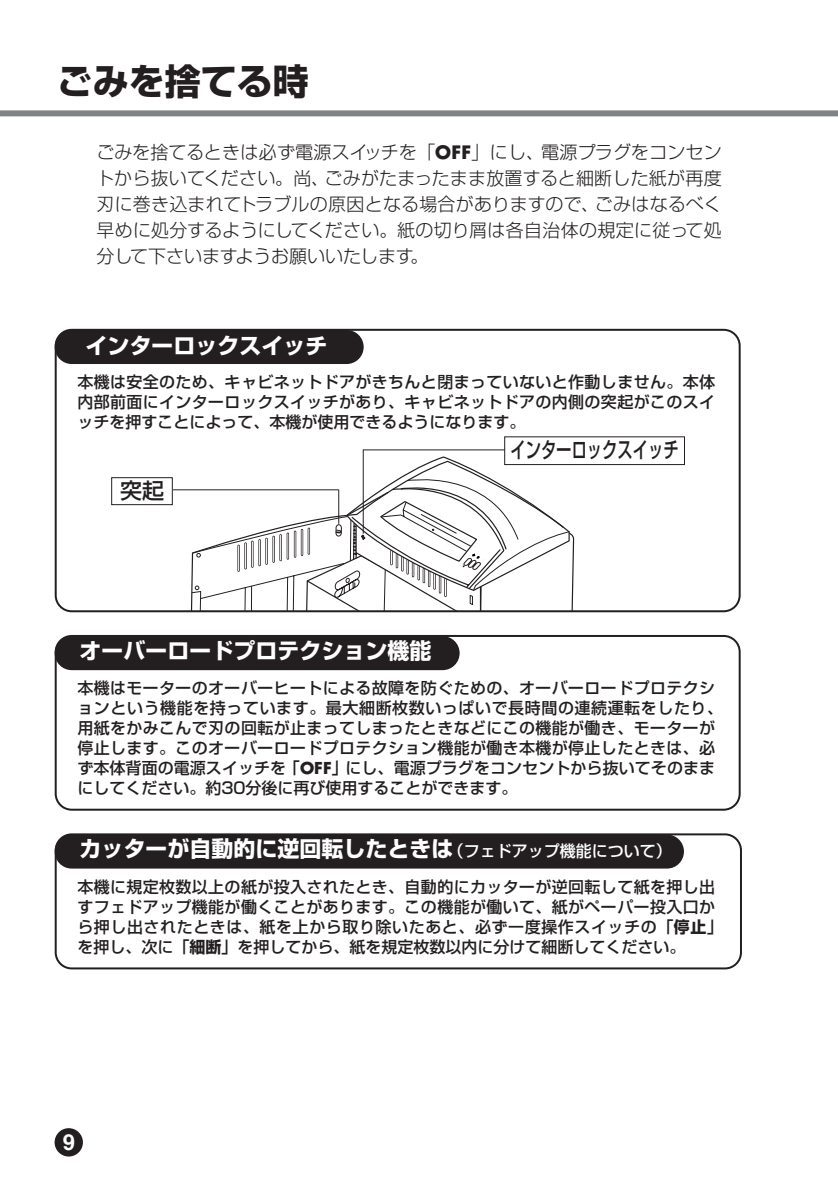
<style>
.page{position:relative;width:838px;height:1190px;background:#fff}
.page>*{position:absolute;margin:0;border:0;box-sizing:border-box;transform-origin:0 0}
.t1{font:700 36px "Shin Go";color:#231f20}
.t2{font:700 22px "Shin Go";color:#fff}
.t3{font:500 22px "Shin Go";color:#231f20;scale:.69 1}
.t4{font:500 22px "Shin Go";color:#231f20}
.t5{font:700 22px "Helvetica";color:#fff}
.t6{font:300 18px/26px "Shin Go";color:#231f20;text-align:justify}
.t7{font:500 16px/20px "Shin Go";letter-spacing:.025em;color:#231f20}
.s1{font-family:"Futura";font-weight:700}
.s2{font-weight:500;font-size:16px}
.s3{font-weight:700}
</style>
<div class="page">
<div style="left:55px;top:1128px;width:28px;height:29px;background:#231f20;border-radius:50%"></div>
<div style="left:0;top:110px;width:838px;height:6px;background:#808285"></div>
<svg style="left:55px;top:329px;width:686px;height:283px"></svg>
<div style="left:55px;top:330px;width:309px;height:34px;background:#231f20;border-radius:17px"></div>
<svg style="left:55px;top:635px;width:686px;height:176px"></svg>
<div style="left:55px;top:636px;width:405px;height:34px;background:#231f20;border-radius:17px"></div>
<svg style="left:55px;top:833px;width:687px;height:136px"></svg>
<div style="left:55px;top:835px;width:629px;height:34px;background:#231f20;border-radius:17px"></div>
<div style="left:505px;top:437px;width:179px;height:28px;background:#fff"></div>
<div style="left:504px;top:437px;width:181px;height:28px;border:1px solid #231f20"></div>
<div style="left:112px;top:478px;width:60px;height:27px;background:#fff"></div>
<div style="left:111px;top:477px;width:62px;height:28px;border:1px solid #231f20"></div>
<hr style="left:338px;top:490px;width:1px;height:34px;background:#231f20">
<hr style="left:173px;top:489px;width:166px;height:1px;background:#231f20">
<hr style="left:363px;top:449px;width:1px;height:85px;background:#231f20">
<hr style="left:363px;top:449px;width:142px;height:1px;background:#231f20">
<h1 class="t1" style="left:57px;top:68px;width:253px">ごみを捨てる時</h1>
<p class="t6" style="left:96px;top:142px;width:627px">ごみを捨てるときは必ず電源スイッチを「<span class="s1">OFF</span>」にし、電源プラグをコンセントから抜いてください。尚、ごみがたまったまま放置すると細断した紙が再度刃に巻き込まれてトラブルの原因となる場合がありますので、ごみはなるべく早めに処分するようにしてください。紙の切り屑は各自治体の規定に従って処分して下さいますようお願いいたします。</p>
<h2 class="t2" style="left:85px;top:337px;width:243px">インターロックスイッチ</h2>
<p class="t7" style="left:77px;top:374px;width:639px;text-align:justify">本機は安全のため、キャビネットドアがきちんと閉まっていないと作動しません。本体内部前面にインターロックスイッチがあり、キャビネットドアの内側の突起がこのスイッチを押すことによって、本機が使用できるようになります。</p>
<h2 class="t4" style="left:120px;top:483px;width:46px">突起</h2>
<h2 class="t2" style="left:79px;top:642px;width:353px">オーバーロードプロテクション機能</h2>
<h2 class="t3" style="left:511px;top:442px;width:245px">インターロックスイッチ</h2>
<p class="t7" style="left:77px;top:680px;width:647px">本機はモーターのオーバーヒートによる故障を防ぐための、オーバーロードプロテクションという機能を持っています。最大細断枚数いっぱいで長時間の連続運転をしたり、用紙をかみこんで刃の回転が止まってしまったときなどにこの機能が働き、モーターが停止します。このオーバーロードプロテクション機能が働き本機が停止したときは、必ず本体背面の電源スイッチを「<span class="s1">OFF</span>」にし、電源プラグをコンセントから抜いてそのままにしてください。約30分後に再び使用することができます。</p>
<h2 class="t2" style="left:79px;top:841px;width:594px">カッターが自動的に逆回転したときは<span class="s2">（フェドアップ機能について）</span></h2>
<p class="t7" style="left:77px;top:878px;width:647px">本機に規定枚数以上の紙が投入されたとき、自動的にカッターが逆回転して紙を押し出すフェドアップ機能が働くことがあります。この機能が働いて、紙がペーパー投入口から押し出されたときは、紙を上から取り除いたあと、必ず一度操作スイッチの「<span class="s3">停止</span>」を押し、次に「<span class="s3">細断</span>」を押してから、紙を規定枚数以内に分けて細断してください。</p>
<h2 class="t5" style="left:63px;top:1133px;width:14px">9</h2>
</div>
